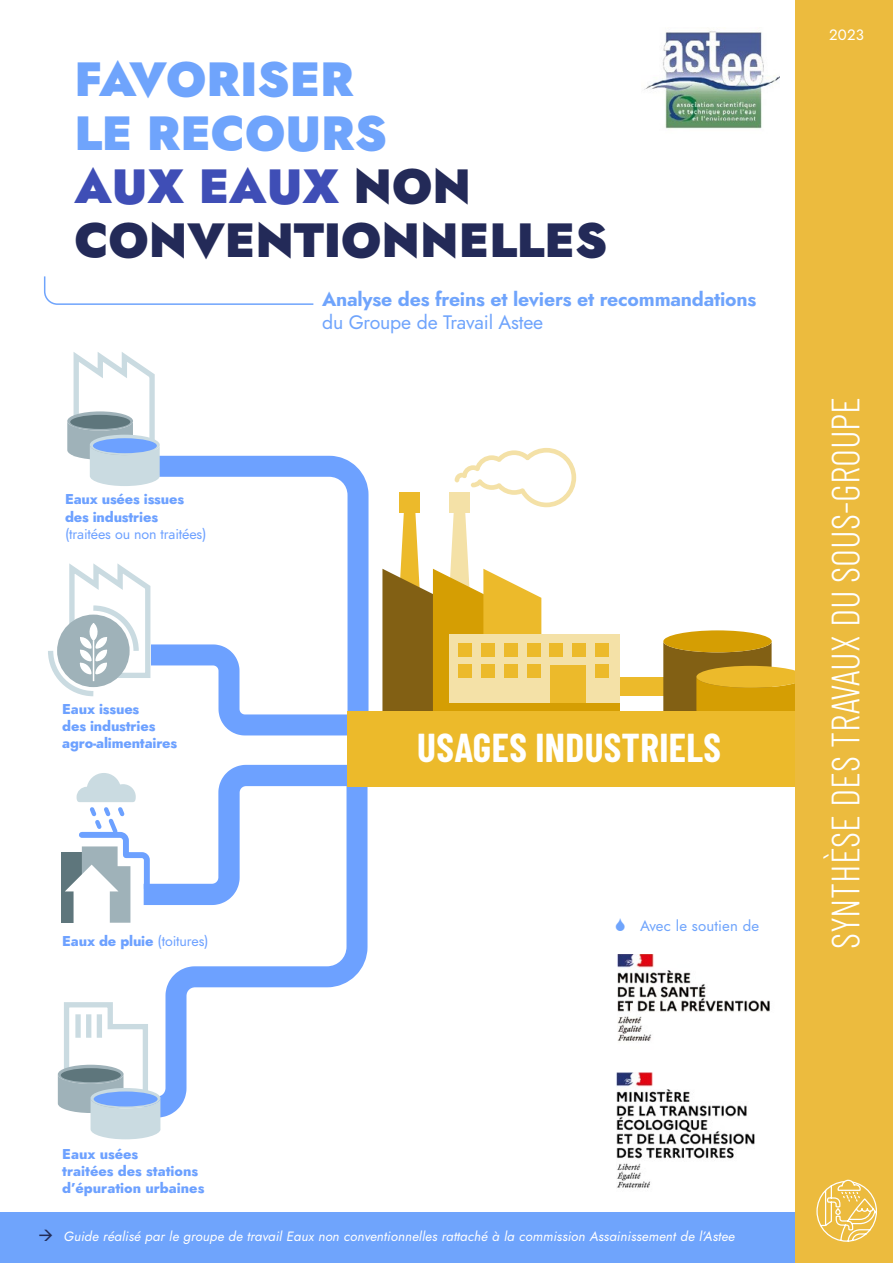
<style>
.page{position:relative;width:893px;height:1263px;background:#fff}
.page>*{position:absolute;margin:0;border:0;box-sizing:border-box;transform-origin:0 0}
.t1{font:900 48px/53.6px "Jost";color:#232a58}
.t2{font:300 39.3px "Barlow Condensed";color:#fff}
.t3{font:700 39.3px "Barlow Condensed";letter-spacing:.01em;color:#fff}
.t4{font:700 19.5px "Jost";letter-spacing:-.01em;color:#6fa4fc}
.t5{font:19.5px "Jost";letter-spacing:-.01em;color:#6fa4fc}
.t6{font:15px "Jost";letter-spacing:.01em;color:#6fa4fc}
.t7{font:15px "Jost";color:#fff}
.t8{font:800 14.25px/17.1px "Jost";letter-spacing:-.01em;color:#6da1ff}
.t9{font:14.25px "Jost";letter-spacing:-.01em;color:#6da1ff}
.t10{font:italic 13.5px "Jost";letter-spacing:.01em;color:#fff}
.s1{color:#6fa4fc}
.s2{color:#3f4eb6}
.s3{font-weight:400}
</style>
<div class="page">
<svg style="left:161px;top:924px;width:207px;height:194px"></svg>
<svg style="left:58px;top:1002px;width:103px;height:137px"></svg>
<svg style="left:91px;top:1088px;width:70px;height:20px"></svg>
<div style="left:94px;top:1091px;width:64px;height:15px;background:#6da1ff;border-radius:50%"></div>
<div style="left:75px;top:1014px;width:6px;height:24px;background:#cadbe1"></div>
<div style="left:86px;top:1014px;width:5px;height:24px;background:#cadbe1"></div>
<div style="left:97px;top:1014px;width:5px;height:24px;background:#cadbe1"></div>
<svg style="left:160px;top:455px;width:209px;height:103px"></svg>
<div style="left:62px;top:852px;width:35px;height:71px;background:#5e767c"></div>
<svg style="left:65px;top:764px;width:331px;height:160px"></svg>
<svg style="left:67px;top:352px;width:93px;height:134px"></svg>
<svg style="left:90px;top:435px;width:70px;height:20px"></svg>
<div style="left:93px;top:438px;width:64px;height:15px;background:#6da1ff;border-radius:50%"></div>
<svg style="left:48px;top:558px;width:321px;height:178px"></svg>
<div style="left:616px;top:677px;width:50px;height:19px;background:#ecba2b"></div>
<svg style="left:382px;top:448px;width:194px;height:263px"></svg>
<div style="left:449px;top:634px;width:171px;height:74px;background:#f4e1a7"></div>
<div style="left:459px;top:643px;width:13px;height:13px;background:#ecba2b"></div>
<div style="left:482px;top:643px;width:13px;height:13px;background:#ecba2b"></div>
<div style="left:504px;top:643px;width:14px;height:13px;background:#ecba2b"></div>
<div style="left:527px;top:643px;width:13px;height:13px;background:#ecba2b"></div>
<div style="left:550px;top:643px;width:13px;height:13px;background:#ecba2b"></div>
<div style="left:573px;top:643px;width:13px;height:13px;background:#ecba2b"></div>
<div style="left:595px;top:643px;width:14px;height:13px;background:#ecba2b"></div>
<div style="left:459px;top:665px;width:13px;height:13px;background:#ecba2b"></div>
<div style="left:482px;top:665px;width:13px;height:13px;background:#ecba2b"></div>
<div style="left:504px;top:665px;width:14px;height:13px;background:#ecba2b"></div>
<div style="left:527px;top:665px;width:13px;height:13px;background:#ecba2b"></div>
<div style="left:595px;top:665px;width:14px;height:13px;background:#ecba2b"></div>
<div style="left:550px;top:665px;width:36px;height:43px;background:#ecba2b"></div>
<div style="left:449px;top:703px;width:171px;height:10px;background:#d59e03"></div>
<div style="left:663px;top:630px;width:109px;height:22px;background:#d59e03;border-radius:50%"></div>
<svg style="left:663px;top:640px;width:132px;height:71px"></svg>
<div style="left:696px;top:666px;width:109px;height:22px;background:#ecba2b;border-radius:50%"></div>
<div style="left:347px;top:711px;width:490px;height:75px;background:#ecba2b"></div>
<div style="left:0;top:1212px;width:893px;height:51px;background:#6fa4fc"></div>
<div style="left:795px;top:0;width:98px;height:1263px;background:#ecbb3e"></div>
<img style="left:644px;top:31px;width:135px;height:98px">
<svg style="left:44px;top:276px;width:270px;height:29px"></svg>
<svg style="left:816px;top:1179px;width:61px;height:63px"></svg>
<img style="left:616px;top:1073px;width:139px;height:115px">
<img style="left:617px;top:954px;width:153px;height:87px">
<h1 class="t1" style="left:74px;top:53px;width:534px"><span class="s1">FAVORISER<br>LE RECOURS<br></span><span class="s2">AUX EAUX</span> NON<br>CONVENTIONNELLES</h1>
<p class="t8" style="left:65px;top:491px;width:121px">Eaux usées issues des industries</p>
<p class="t9" style="left:65px;top:524px;width:143px">(traitées ou non traitées)</p>
<p class="t8" style="left:62px;top:701px;width:116px">Eaux issues<br>des industries agro-alimentaires</p>
<p class="t8" style="left:62px;top:932px;width:148px">Eaux de pluie <span class="s3">(toitures)</span></p>
<h3 class="t4" style="left:322px;top:286px;width:436px">Analyse des freins et leviers et recommandations</h3>
<h3 class="t5" style="left:322px;top:309px;width:223px">du Groupe de Travail Astee</h3>
<h2 class="t3" style="left:417px;top:720px;width:305px">USAGES INDUSTRIELS</h2>
<p class="t6" style="left:640px;top:915px;width:121px">Avec le soutien de</p>
<p class="t7" style="left:829px;top:25px;width:36px">2023</p>
<h2 class="t2" style="left:817px;top:949px;width:553px;rotate:-90deg">SYNTHÈSE DES TRAVAUX DU SOUS-GROUPE</h2>
<p class="t8" style="left:62px;top:1145px;width:144px">Eaux usées<br>traitées des stations d’épuration urbaines</p>
<p class="t10" style="left:64px;top:1227px;width:673px">Guide réalisé par le groupe de travail Eaux non conventionnelles rattaché à la commission Assainissement de l’Astee</p>
</div>
